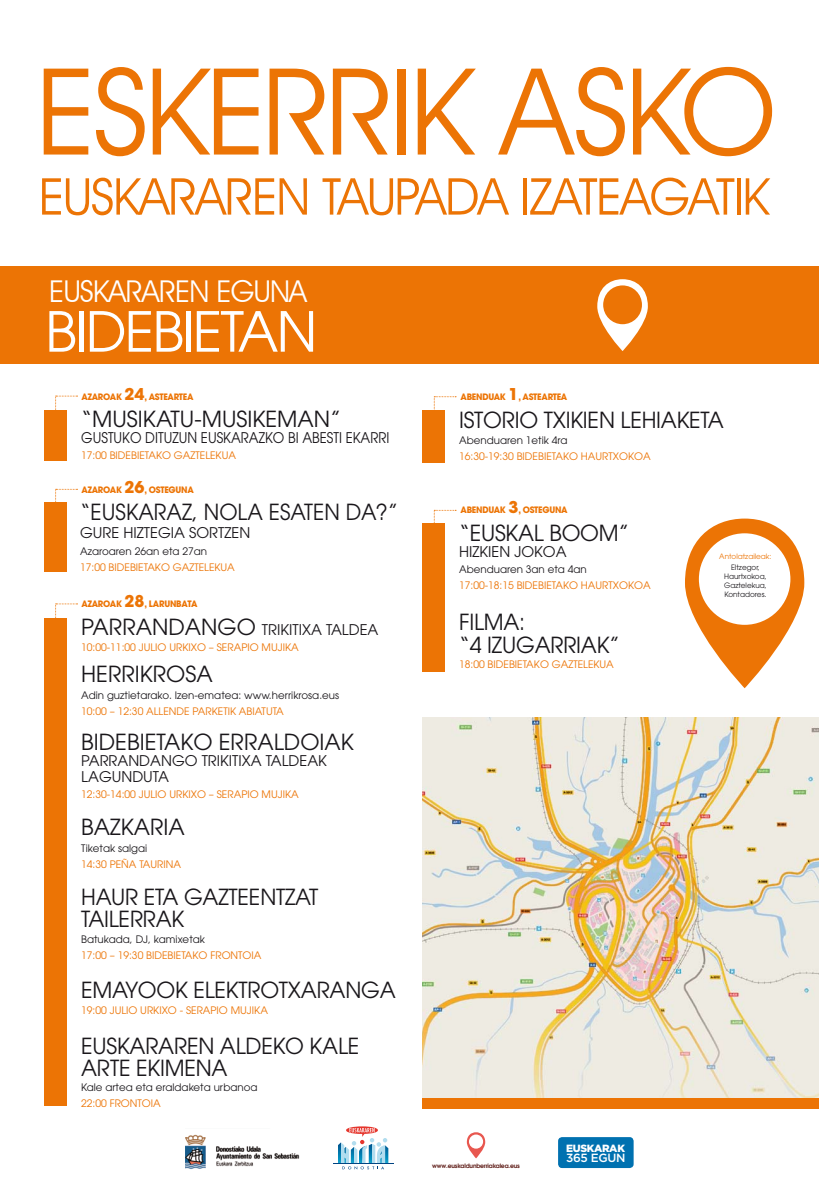
<style>
.page{position:relative;width:819px;height:1191px;background:#fff}
.page>*{position:absolute;margin:0;border:0;box-sizing:border-box;transform-origin:0 0}
.t1{font:120.84px "Avant Garde IT Cby BT";letter-spacing:-.03em;color:#ec7405}
.t2{font:54.86px "ITC Avant Garde Pro";letter-spacing:-.03em;color:#fff}
.t3{font:51.01px "Avant Garde IT Cby BT";letter-spacing:-.025em;color:#ec7405}
.t4{font:30.1px "Avant Garde IT Cby BT";letter-spacing:-.025em;color:#fff}
.t5{font:22.05px/22.1px "ITC Avant Garde Pro";letter-spacing:-.01em;color:#1a171b}
.t6{font:22.05px "ITC Avant Garde Pro";letter-spacing:-.01em;color:#1a171b;scale:.95 1}
.t7{font:14.7px/16.2px "ITC Avant Garde Pro";color:#1a171b}
.t8{font:14.7px "ITC Avant Garde Pro";color:#1a171b;scale:.9 1}
.t9{font:500 11.9px "Gotham HTF";letter-spacing:-.025em;color:#fff}
.t10{font:900 10.41px "Gotham HTF";letter-spacing:-.025em;color:#fff}
.t11{font:10.33px "ITC Avant Garde Pro";color:#ec7405}
.t12{font:10.33px "ITC Avant Garde Pro";color:#1a171b}
.t13{font:700 8.84px "ITC Avant Garde Pro";letter-spacing:-.03em;color:#ec7405;scale:.96 1}
.t14{font:7.35px/8.8px "ITC Avant Garde Pro";color:#1a171b;text-align:center}
.t15{font:7.35px "ITC Avant Garde Pro";color:#ec7405}
.t16{font:600 6.04px "ITC Avant Garde Pro";letter-spacing:-.025em;color:#5c1914}
.s1{font-size:16.19px}
.s2{font-size:22.05px}
</style>
<div class="page">
<img style="left:422px;top:717px;width:397px;height:381px">
<div style="left:422px;top:1098px;width:397px;height:11px;background:#ec7405"></div>
<div style="left:0;top:266px;width:819px;height:97px;background:#ec7405"></div>
<svg style="left:597px;top:279px;width:50px;height:72px"></svg>
<div style="left:44px;top:410px;width:22px;height:50px;background:#ec7405"></div>
<div style="left:44px;top:618px;width:22px;height:488px;background:#ec7405"></div>
<svg style="left:55px;top:396px;width:22px;height:16px"></svg>
<div style="left:44px;top:502px;width:22px;height:70px;background:#ec7405"></div>
<svg style="left:55px;top:489px;width:22px;height:16px"></svg>
<svg style="left:55px;top:603px;width:22px;height:18px"></svg>
<svg style="left:685px;top:518px;width:119px;height:170px"></svg>
<div style="left:422px;top:410px;width:22px;height:52px;background:#ec7405"></div>
<svg style="left:434px;top:396px;width:22px;height:17px"></svg>
<div style="left:422px;top:523px;width:22px;height:148px;background:#ec7405"></div>
<svg style="left:434px;top:510px;width:22px;height:16px"></svg>
<svg style="left:467px;top:1132px;width:18px;height:26px"></svg>
<div style="left:558px;top:1137px;width:75px;height:31px;background:#0071b0;border-radius:4px"></div>
<hr style="left:333px;top:1163px;width:60px;height:1px;background:#004482">
<svg style="left:338px;top:1126px;width:50px;height:43px"></svg>
<img style="left:185px;top:1134px;width:114px;height:35px">
<h1 class="t1" style="left:36px;top:38px;width:741px">ESKERRIK ASKO</h1>
<h3 class="t3" style="left:39px;top:165px;width:732px">EUSKARAREN TAUPADA IZATEAGATIK</h3>
<h3 class="t4" style="left:49px;top:273px;width:259px">EUSKARAREN EGUNA</h3>
<h2 class="t2" style="left:45px;top:297px;width:273px">BIDEBIETAN</h2>
<p class="t13" style="left:82px;top:391px;width:118px">AZAROAK <span class="s1">24</span>, ASTEARTEA</p>
<h3 class="t5" style="left:81px;top:407px;width:261px">“MUSIKATU-MUSIKEMAN”</h3>
<h3 class="t8" style="left:81px;top:429px;width:344px">GUSTUKO DITUZUN EUSKARAZKO BI ABESTI EKARRI</h3>
<p class="t11" style="left:81px;top:449px;width:156px">17:00 BIDEBIETAKO GAZTELEKUA</p>
<p class="t13" style="left:82px;top:483px;width:118px">AZAROAK <span class="s1">26</span>, OSTEGUNA</p>
<h3 class="t6" style="left:80px;top:498px;width:336px">“EUSKARAZ, NOLA ESATEN DA?”</h3>
<h3 class="t7" style="left:80px;top:524px;width:172px">GURE HIZTEGIA SORTZEN</h3>
<p class="t12" style="left:80px;top:545px;width:128px">Azaroaren 26an eta 27an</p>
<p class="t11" style="left:80px;top:560px;width:156px">17:00 BIDEBIETAKO GAZTELEKUA</p>
<p class="t13" style="left:82px;top:598px;width:122px">AZAROAK <span class="s1">28</span>, LARUNBATA</p>
<h3 class="t7" style="left:81px;top:621px;width:299px"><span class="s2">PARRANDANGO</span> TRIKITIXA TALDEA</h3>
<p class="t11" style="left:81px;top:640px;width:219px">10:00-11:00 JULIO URKIXO – SERAPIO MUJIKA</p>
<h3 class="t5" style="left:81px;top:662px;width:133px">HERRIKROSA</h3>
<p class="t12" style="left:81px;top:689px;width:259px">Adin guztietarako. Izen-ematea: www.herrikrosa.eus</p>
<p class="t11" style="left:81px;top:704px;width:204px">10:00 – 12:30 ALLENDE PARKETIK ABIATUTA</p>
<h3 class="t5" style="left:81px;top:730px;width:274px">BIDEBIETAKO ERRALDOIAK</h3>
<h3 class="t7" style="left:81px;top:752px;width:247px">PARRANDANGO TRIKITIXA TALDEAK<br>LAGUNDUTA</h3>
<p class="t11" style="left:81px;top:787px;width:219px">12:30-14:00 JULIO URKIXO – SERAPIO MUJIKA</p>
<h3 class="t5" style="left:81px;top:815px;width:105px">BAZKARIA</h3>
<p class="t12" style="left:81px;top:842px;width:68px">Tiketak salgai</p>
<p class="t11" style="left:81px;top:857px;width:101px">14:30 PEÑA TAURINA</p>
<h3 class="t5" style="left:81px;top:886px;width:239px">HAUR ETA GAZTEENTZAT<br>TAILERRAK</h3>
<p class="t12" style="left:81px;top:932px;width:125px">Batukada, DJ, kamixetak</p>
<p class="t11" style="left:81px;top:948px;width:182px">17:00 – 19:30 BIDEBIETAKO FRONTOIA</p>
<h3 class="t5" style="left:81px;top:978px;width:316px">EMAYOOK ELEKTROTXARANGA</h3>
<p class="t11" style="left:81px;top:1003px;width:188px">19:00 JULIO URKIXO - SERAPIO MUJIKA</p>
<h3 class="t5" style="left:81px;top:1034px;width:279px">EUSKARAREN ALDEKO KALE<br>ARTE EKIMENA</h3>
<p class="t12" style="left:81px;top:1081px;width:178px">Kale artea eta eraldaketa urbanoa</p>
<p class="t11" style="left:81px;top:1096px;width:81px">22:00 FRONTOIA</p>
<p class="t13" style="left:460px;top:391px;width:113px">ABENDUAK <span class="s1">1</span>, ASTEARTEA</p>
<h3 class="t5" style="left:459px;top:409px;width:266px">ISTORIO TXIKIEN LEHIAKETA</h3>
<p class="t12" style="left:459px;top:434px;width:110px">Abenduaren 1etik 4ra</p>
<p class="t11" style="left:459px;top:449px;width:193px">16:30-19:30 BIDEBIETAKO HAURTXOKOA</p>
<p class="t13" style="left:460px;top:504px;width:113px">ABENDUAK <span class="s1">3</span>, OSTEGUNA</p>
<h3 class="t5" style="left:459px;top:522px;width:171px">“EUSKAL BOOM”</h3>
<h3 class="t7" style="left:459px;top:543px;width:109px">HIZKIEN JOKOA</h3>
<p class="t12" style="left:459px;top:563px;width:129px">Abenduaren 3an eta 4an</p>
<p class="t11" style="left:459px;top:578px;width:193px">17:00-18:15 BIDEBIETAKO HAURTXOKOA</p>
<h3 class="t5" style="left:459px;top:611px;width:162px">FILMA:<br>“4 IZUGARRIAK”</h3>
<p class="t11" style="left:459px;top:658px;width:156px">18:00 BIDEBIETAKO GAZTELEKUA</p>
<p class="t15" style="left:719px;top:551px;width:54px">Antolatzaileak:</p>
<p class="t14" style="left:724px;top:563px;width:44px">Eltzegor,<br>Haurtxokoa,<br>Gaztelekua,<br>Kontadores.</p>
<p class="t16" style="left:432px;top:1161px;width:89px">www.euskaldunberriakalea.eus</p>
<p class="t10" style="left:566px;top:1141px;width:60px">EUSKARAK</p>
<p class="t9" style="left:566px;top:1151px;width:61px">365 EGUN</p>
</div>
